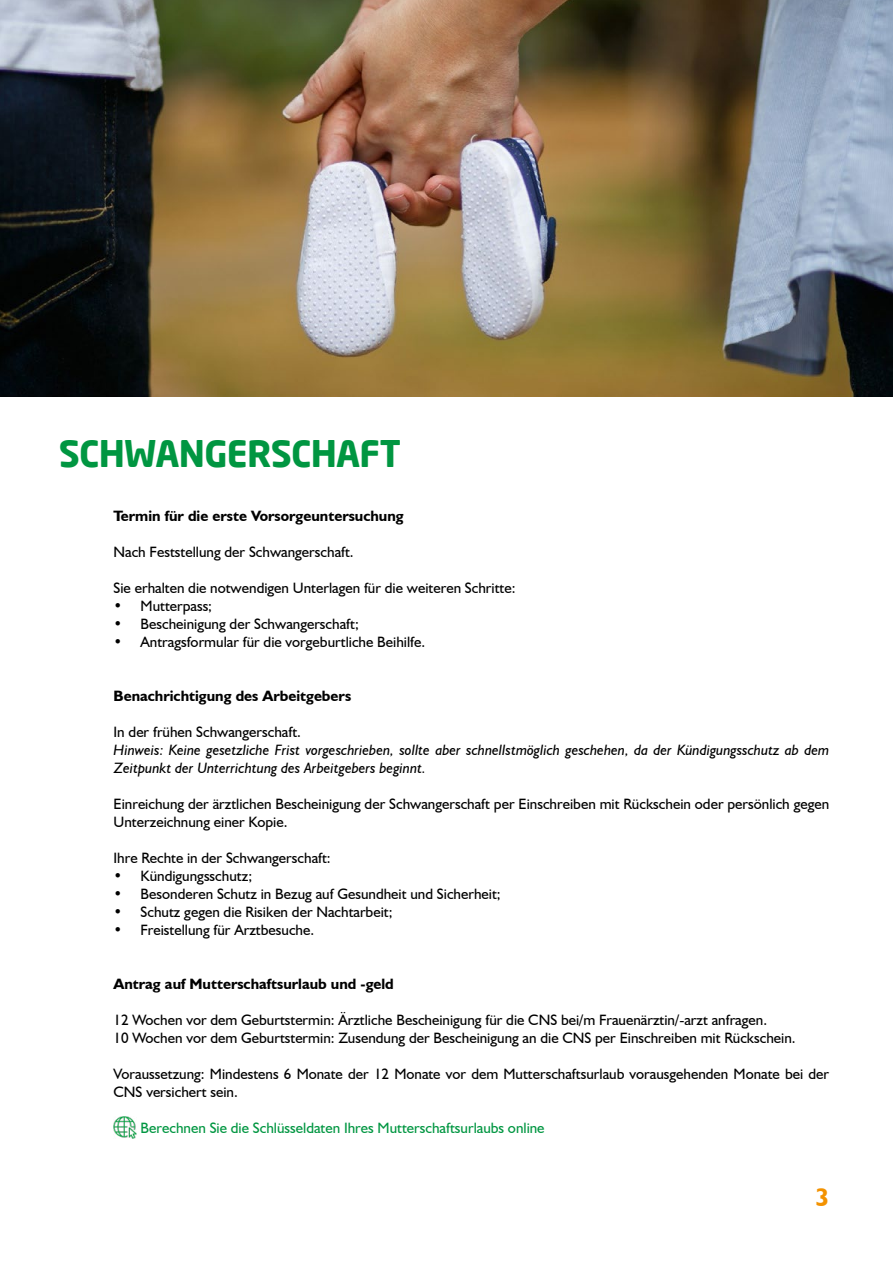
<style>
.page{position:relative;width:893px;height:1263px;background:#fff}
.page>*{position:absolute;margin:0;border:0;box-sizing:border-box;transform-origin:0 0}
.t1{font:700 36px "Neo Sans";letter-spacing:-.02em;color:#009641}
.t2{font:700 25.2px "Humanist 521 BT";color:#f39200}
.t3{font:15px/18px "Humanist 521 BT";color:#000}
.t4{font:italic 15px/18px "Humanist 521 BT";color:#000}
.t5{font:700 15px "Humanist 521 BT";color:#000}
.t6{font:15px "Humanist 521 BT";color:#009641}
</style>
<div class="page">
<img style="left:0;top:0;width:893px;height:396px">
<img style="left:114px;top:1116px;width:22px;height:23px">
<h1 class="t1" style="left:59px;top:430px;width:344px">SCHWANGERSCHAFT</h1>
<p class="t5" style="left:114px;top:507px;width:292px">Termin für die erste Vorsorgeuntersuchung</p>
<p class="t3" style="left:114px;top:543px;width:242px">Nach Feststellung der Schwangerschaft.</p>
<p class="t3" style="left:114px;top:579px;width:403px">Sie erhalten die notwendigen Unterlagen für die weiteren Schritte:</p>
<p class="t3" style="left:114px;top:597px;width:100px">• Mutterpass;</p>
<p class="t3" style="left:114px;top:615px;width:247px">• Bescheinigung der Schwangerschaft;</p>
<p class="t3" style="left:114px;top:633px;width:313px">• Antragsformular für die vorgeburtliche Beihilfe.</p>
<p class="t5" style="left:114px;top:686px;width:239px">Benachrichtigung des Arbeitgebers</p>
<p class="t3" style="left:114px;top:722px;width:189px">In der frühen Schwangerschaft.</p>
<p class="t4" style="left:114px;top:740px;width:717px">Hinweis: Keine gesetzliche Frist vorgeschrieben, sollte aber schnellstmöglich geschehen, da der Kündigungsschutz ab dem<br>Zeitpunkt der Unterrichtung des Arbeitgebers beginnt.</p>
<p class="t3" style="left:114px;top:794px;width:717px">Einreichung der ärztlichen Bescheinigung der Schwangerschaft per Einschreiben mit Rückschein oder persönlich gegen<br>Unterzeichnung einer Kopie.</p>
<p class="t3" style="left:114px;top:848px;width:219px">Ihre Rechte in der Schwangerschaft:</p>
<p class="t3" style="left:114px;top:866px;width:140px">• Kündigungsschutz;</p>
<p class="t3" style="left:114px;top:884px;width:389px">• Besonderen Schutz in Bezug auf Gesundheit und Sicherheit;</p>
<p class="t3" style="left:114px;top:902px;width:280px">• Schutz gegen die Risiken der Nachtarbeit;</p>
<p class="t3" style="left:114px;top:920px;width:202px">• Freistellung für Arztbesuche.</p>
<p class="t5" style="left:114px;top:975px;width:282px">Antrag auf Mutterschaftsurlaub und -geld</p>
<p class="t3" style="left:114px;top:1011px;width:684px">12 Wochen vor dem Geburtstermin: Ärztliche Bescheinigung für die CNS bei/m Frauenärztin/-arzt anfragen.<br>10 Wochen vor dem Geburtstermin: Zusendung der Bescheinigung an die CNS per Einschreiben mit Rückschein.</p>
<p class="t3" style="left:114px;top:1065px;width:717px">Voraussetzung: Mindestens 6 Monate der 12 Monate vor dem Mutterschaftsurlaub vorausgehenden Monate bei der<br>CNS versichert sein.</p>
<p class="t6" style="left:141px;top:1119px;width:406px">Berechnen Sie die Schlüsseldaten Ihres Mutterschaftsurlaubs online</p>
<h2 class="t2" style="left:815px;top:1182px;width:15px">3</h2>
</div>
